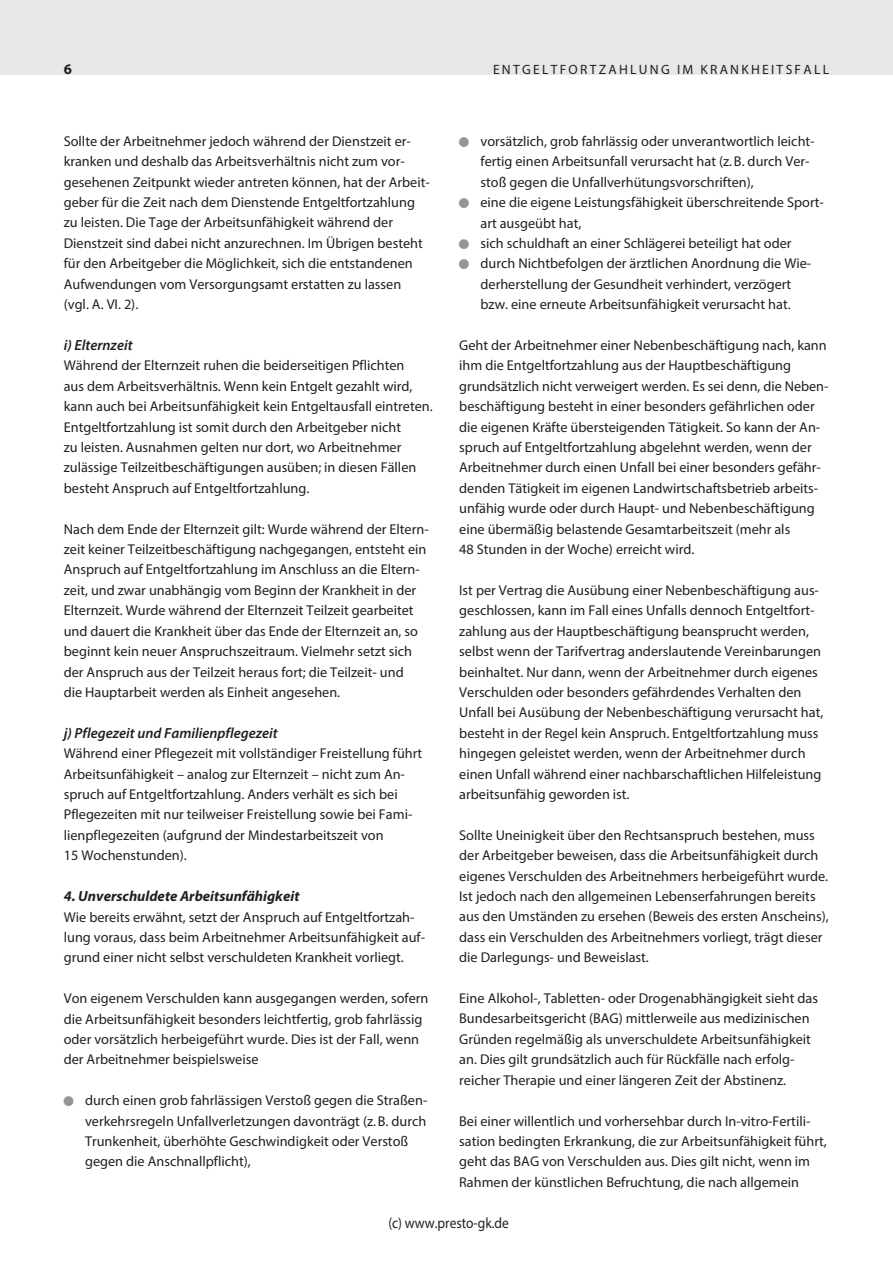
<style>
.page{position:relative;width:893px;height:1263px;background:#fff}
.page>*{position:absolute;margin:0;border:0;box-sizing:border-box;transform-origin:0 0}
.t1{font:15px "Myriad Pro";color:#231f20;scale:.9 1}
.t2{font:italic 600 14.7px "Myriad Pro";color:#231f20}
.t3{font:italic 700 14.7px "Myriad Pro";color:#231f20}
.t4{font:700 14.7px "Myriad Pro";color:#231f20}
.t5{font:14.25px/20.4px "Myriad Pro";color:#231f20}
.t6{font:13.5px "Myriad Pro";letter-spacing:.17em;color:#231f20}
.s1{color:#939598}
</style>
<div class="page">
<div style="left:0;top:0;width:893px;height:75px;background:#e6e7e9"></div>
<p class="t4" style="left:64px;top:61px;width:10px">6</p>
<p class="t5" style="left:64px;top:131px;width:367px">Sollte der Arbeitnehmer jedoch während der Dienstzeit er&shy;kranken und deshalb das Arbeitsverhältnis nicht zum vor&shy;gesehenen Zeitpunkt wieder antreten können, hat der Arbeit&shy;geber für die Zeit nach dem Dienstende Entgeltfortzahlung zu leisten. Die Tage der Arbeitsunfähigkeit während der Dienstzeit sind dabei nicht anzurechnen. Im Übrigen besteht für den Arbeitgeber die Möglichkeit, sich die entstandenen Aufwendungen vom Versorgungsamt erstatten zu lassen (vgl. A. VI. 2).</p>
<p class="t2" style="left:64px;top:336px;width:70px">i) Elternzeit</p>
<p class="t5" style="left:64px;top:355px;width:370px">Während der Elternzeit ruhen die beiderseitigen Pflichten<br>aus dem Arbeitsverhältnis. Wenn kein Entgelt gezahlt wird, kann auch bei Arbeitsunfähigkeit kein Entgeltausfall eintreten.<br>Entgeltfortzahlung ist somit durch den Arbeitgeber nicht<br>zu leisten. Ausnahmen gelten nur dort, wo Arbeitnehmer zulässige Teilzeitbeschäftigungen ausüben; in diesen Fällen besteht Anspruch auf Entgeltfortzahlung.</p>
<p class="t5" style="left:64px;top:518px;width:366px">Nach dem Ende der Elternzeit gilt: Wurde während der Eltern&shy;zeit keiner Teilzeitbeschäftigung nachgegangen, entsteht ein Anspruch auf Entgeltfortzahlung im Anschluss an die Eltern&shy;zeit, und zwar unabhängig vom Beginn der Krankheit in der Elternzeit. Wurde während der Elternzeit Teilzeit gearbeitet und dauert die Krankheit über das Ende der Elternzeit an, so beginnt kein neuer Anspruchszeitraum. Vielmehr setzt sich der Anspruch aus der Teilzeit heraus fort; die Teilzeit- und<br>die Hauptarbeit werden als Einheit angesehen.</p>
<p class="t2" style="left:64px;top:723px;width:215px">j) Pflegezeit und Familienpflegezeit</p>
<p class="t5" style="left:64px;top:743px;width:360px">Während einer Pflegezeit mit vollständiger Freistellung führt Arbeitsunfähigkeit – analog zur Elternzeit – nicht zum An&shy;spruch auf Entgeltfortzahlung. Anders verhält es sich bei Pflegezeiten mit nur teilweiser Freistellung sowie bei Fami&shy;lienpflegezeiten (aufgrund der Mindestarbeitszeit von<br>15 Wochenstunden).</p>
<p class="t3" style="left:64px;top:888px;width:237px">4. Unverschuldete Arbeitsunfähigkeit</p>
<p class="t5" style="left:64px;top:906px;width:363px">Wie bereits erwähnt, setzt der Anspruch auf Entgeltfortzah&shy;lung voraus, dass beim Arbeitnehmer Arbeitsunfähigkeit auf&shy;grund einer nicht selbst verschuldeten Krankheit vorliegt.</p>
<p class="t5" style="left:64px;top:988px;width:366px">Von eigenem Verschulden kann ausgegangen werden, sofern die Arbeitsunfähigkeit besonders leichtfertig, grob fahrlässig oder vorsätzlich herbeigeführt wurde. Dies ist der Fall, wenn der Arbeitnehmer beispielsweise</p>
<p class="t5" style="left:85px;top:1090px;width:344px;text-indent:-21px"><span class="s1">■</span> durch einen grob fahrlässigen Verstoß gegen die Straßen&shy;verkehrsregeln Unfallverletzungen davonträgt (z.B. durch Trunkenheit, überhöhte Geschwindigkeit oder Verstoß gegen die Anschnallpflicht),</p>
<p class="t6" style="left:493px;top:62px;width:338px">ENTGELTFORTZAHLUNG IM KRANKHEITSFALL</p>
<p class="t5" style="left:480px;top:131px;width:336px;text-indent:-21px"><span class="s1">■</span> vorsätzlich, grob fahrlässig oder unverantwortlich leicht&shy;fertig einen Arbeitsunfall verursacht hat (z.B. durch Ver&shy;stoß gegen die Unfallverhütungsvorschriften),</p>
<p class="t5" style="left:480px;top:192px;width:345px;text-indent:-21px"><span class="s1">■</span> eine die eigene Leistungsfähigkeit überschreitende Sport&shy;art ausgeübt hat,</p>
<p class="t5" style="left:459px;top:233px;width:334px"><span class="s1">■</span> sich schuldhaft an einer Schlägerei beteiligt hat oder</p>
<p class="t5" style="left:459px;top:253px;width:353px;text-align:center"><span class="s1">■</span> durch Nichtbefolgen der ärztlichen Anordnung die Wie&shy;derherstellung der Gesundheit verhindert, verzögert<br>bzw. eine erneute Arbeitsunfähigkeit verursacht hat.</p>
<p class="t5" style="left:459px;top:335px;width:371px">Geht der Arbeitnehmer einer Nebenbeschäftigung nach, kann ihm die Entgeltfortzahlung aus der Hauptbeschäftigung grundsätzlich nicht verweigert werden. Es sei denn, die Neben&shy;beschäftigung besteht in einer besonders gefährlichen oder die eigenen Kräfte übersteigenden Tätigkeit. So kann der An&shy;spruch auf Entgeltfortzahlung abgelehnt werden, wenn der Arbeitnehmer durch einen Unfall bei einer besonders gefähr&shy;denden Tätigkeit im eigenen Landwirtschaftsbetrieb arbeits&shy;unfähig wurde oder durch Haupt- und Nebenbeschäftigung eine übermäßig belastende Gesamtarbeitszeit (mehr als<br>48 Stunden in der Woche) erreicht wird.</p>
<p class="t5" style="left:459px;top:580px;width:366px">Ist per Vertrag die Ausübung einer Nebenbeschäftigung aus&shy;geschlossen, kann im Fall eines Unfalls dennoch Entgeltfort&shy;zahlung aus der Hauptbeschäftigung beansprucht werden, selbst wenn der Tarifvertrag anderslautende Vereinbarungen beinhaltet. Nur dann, wenn der Arbeitnehmer durch eigenes Verschulden oder besonders gefährdendes Verhalten den Unfall bei Ausübung der Nebenbeschäftigung verursacht hat, besteht in der Regel kein Anspruch. Entgeltfortzahlung muss hingegen geleistet werden, wenn der Arbeitnehmer durch einen Unfall während einer nachbarschaftlichen Hilfeleistung arbeitsunfähig geworden ist.</p>
<p class="t5" style="left:459px;top:824px;width:371px">Sollte Uneinigkeit über den Rechtsanspruch bestehen, muss der Arbeitgeber beweisen, dass die Arbeitsunfähigkeit durch eigenes Verschulden des Arbeitnehmers herbeigeführt wurde.<br>Ist jedoch nach den allgemeinen Lebenserfahrungen bereits aus den Umständen zu ersehen (Beweis des ersten Anscheins), dass ein Verschulden des Arbeitnehmers vorliegt, trägt dieser die Darlegungs- und Beweislast.</p>
<p class="t5" style="left:459px;top:988px;width:360px">Eine Alkohol-, Tabletten- oder Drogenabhängigkeit sieht das Bundesarbeitsgericht (BAG) mittlerweile aus medizinischen Gründen regelmäßig als unverschuldete Arbeitsunfähigkeit an. Dies gilt grundsätzlich auch für Rückfälle nach erfolg&shy;reicher Therapie und einer längeren Zeit der Abstinenz.</p>
<p class="t5" style="left:459px;top:1110px;width:369px">Bei einer willentlich und vorhersehbar durch In-vitro-Fertili&shy;sation bedingten Erkrankung, die zur Arbeitsunfähigkeit führt, geht das BAG von Verschulden aus. Dies gilt nicht, wenn im Rahmen der künstlichen Befruchtung, die nach allgemein</p>
<p class="t1" style="left:388px;top:1213px;width:135px">(c) www.presto-gk.de</p>
</div>
